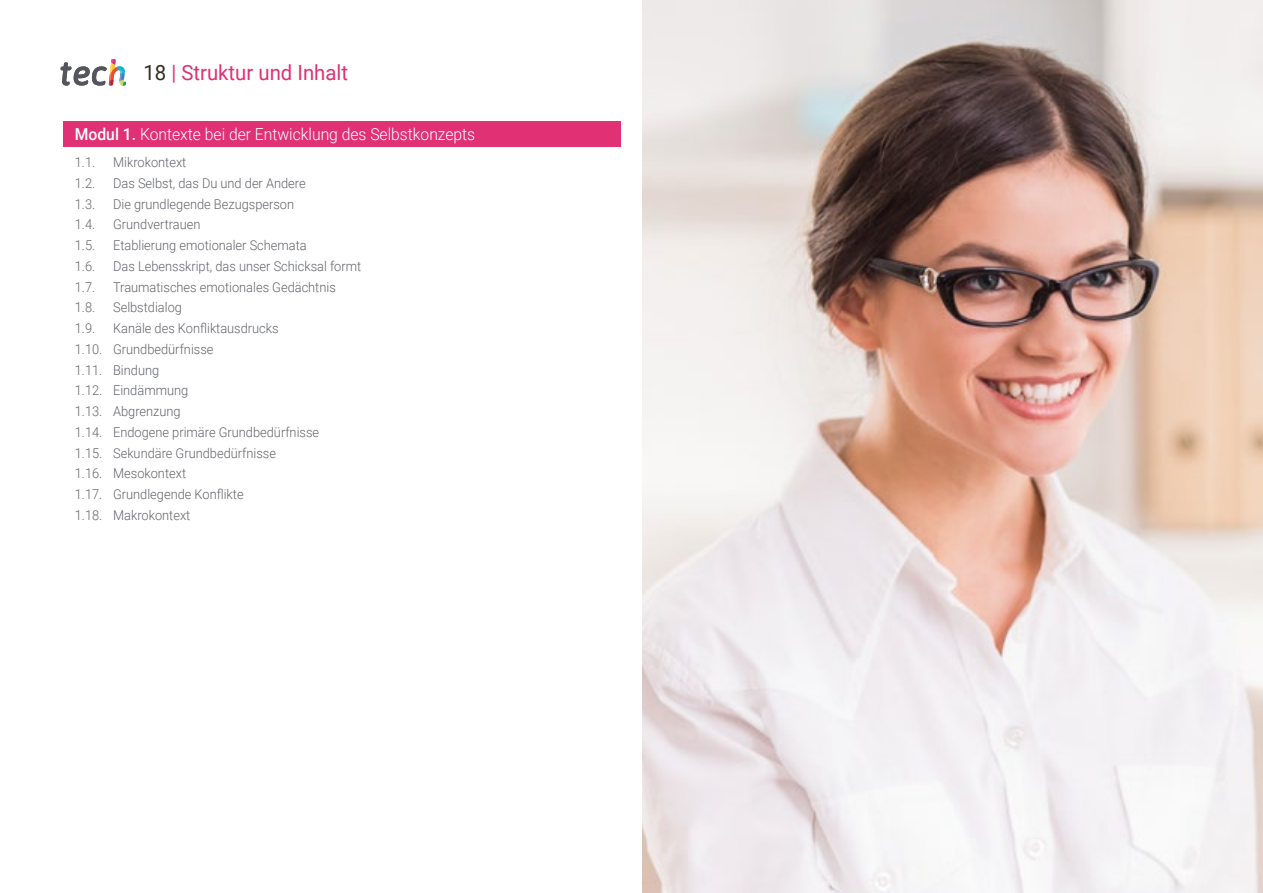
<style>
.page{position:relative;width:1263px;height:893px;background:#fff}
.page>*{position:absolute;margin:0;border:0;box-sizing:border-box;transform-origin:0 0}
.t1{font:21px "Roboto";color:#df3174}
.t2{font:300 16.5px "Roboto";color:#fff;scale:.95 1}
.t3{font:300 13.5px/20.7px "Roboto";color:#61646a;scale:.95 1}
.s1{color:#312e20}
.s2{font-weight:500}
</style>
<div class="page">
<img style="left:642px;top:0;width:621px;height:893px">
<div style="left:64px;top:121px;width:557px;height:25px;background:#df3174"></div>
<svg style="left:61px;top:59px;width:65px;height:27px"></svg>
<h1 class="t1" style="left:144px;top:57px;width:206px"><span class="s1">18</span> | Struktur und Inhalt</h1>
<p class="t2" style="left:75px;top:123px;width:423px"><span class="s2">Modul 1.</span> Kontexte bei der Entwicklung des Selbstkonzepts</p>
<p class="t3" style="left:75px;top:151px;width:23px">1.1.</p>
<p class="t3" style="left:113px;top:151px;width:79px">Mikrokontext</p>
<p class="t3" style="left:75px;top:172px;width:23px">1.2.</p>
<p class="t3" style="left:113px;top:172px;width:204px">Das Selbst, das Du und der Andere</p>
<p class="t3" style="left:75px;top:193px;width:23px">1.3.</p>
<p class="t3" style="left:113px;top:193px;width:192px">Die grundlegende Bezugsperson</p>
<p class="t3" style="left:75px;top:214px;width:23px">1.4.</p>
<p class="t3" style="left:113px;top:214px;width:94px">Grundvertrauen</p>
<p class="t3" style="left:75px;top:234px;width:23px">1.5.</p>
<p class="t3" style="left:113px;top:234px;width:205px">Etablierung emotionaler Schemata</p>
<p class="t3" style="left:75px;top:255px;width:23px">1.6.</p>
<p class="t3" style="left:113px;top:255px;width:263px">Das Lebensskript, das unser Schicksal formt</p>
<p class="t3" style="left:75px;top:276px;width:23px">1.7.</p>
<p class="t3" style="left:113px;top:276px;width:236px">Traumatisches emotionales Gedächtnis</p>
<p class="t3" style="left:75px;top:297px;width:23px">1.8.</p>
<p class="t3" style="left:113px;top:297px;width:74px">Selbstdialog</p>
<p class="t3" style="left:75px;top:317px;width:23px">1.9.</p>
<p class="t3" style="left:75px;top:317px;width:259px;text-indent:38px">Kanäle des Konfliktausdrucks<br>1.10. Grundbedürfnisse<br>1.11. Bindung<br>1.12. Eindämmung<br>1.13. Abgrenzung<br>1.14. Endogene primäre Grundbedürfnisse<br>1.15. Sekundäre Grundbedürfnisse<br>1.16. Mesokontext<br>1.17. Grundlegende Konflikte<br>1.18. Makrokontext</p>
</div>
